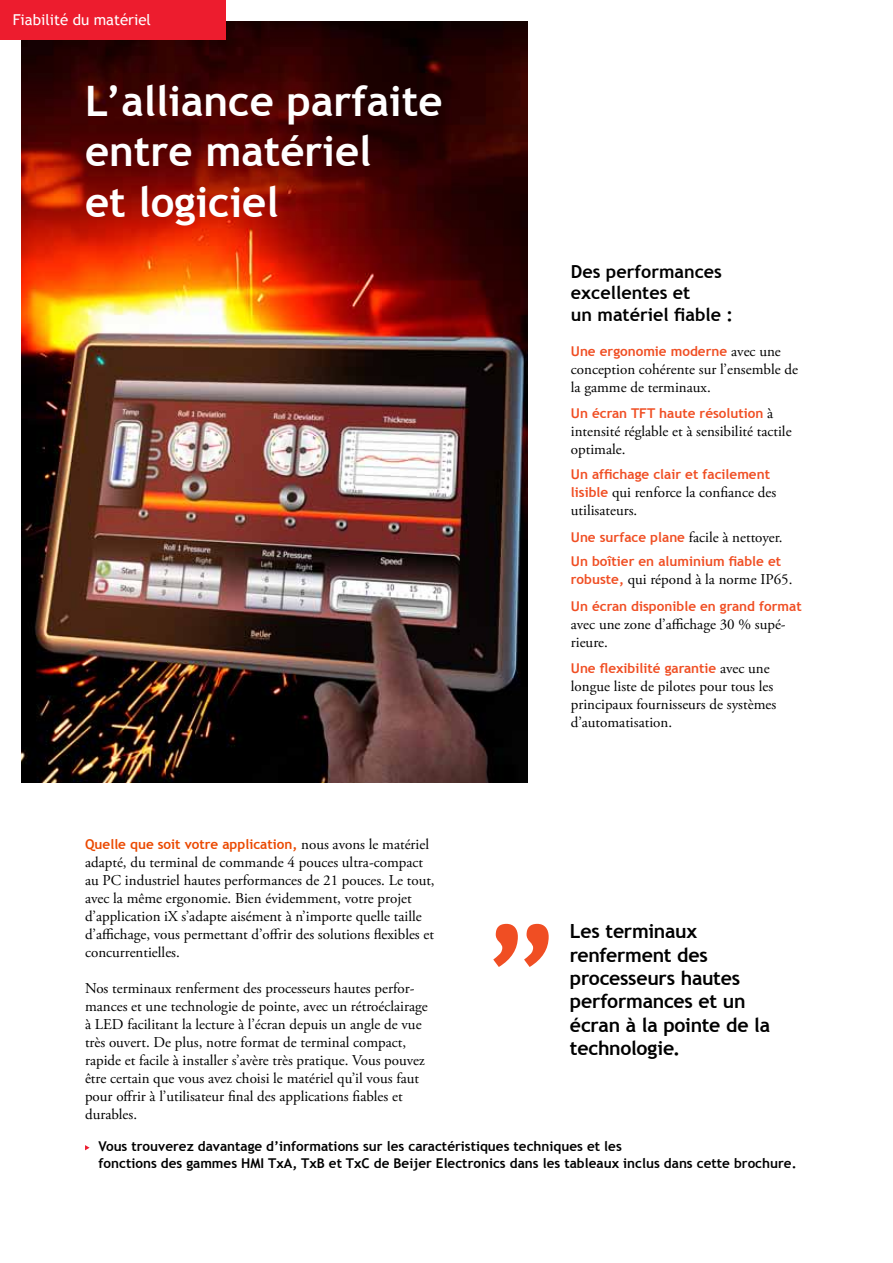
<style>
.page{position:relative;width:893px;height:1263px;background:#fff}
.page>*{position:absolute;margin:0;border:0;box-sizing:border-box;transform-origin:0 0}
.t1{font:700 42px/50.4px "Trebuchet MS";color:#fff}
.t2{font:700 19.5px/23.4px "Trebuchet MS";letter-spacing:-.015em;color:#000}
.t3{font:700 18px/21.6px "Trebuchet MS";color:#000}
.t4{font:15px/18px "Adobe Garamond Pro";color:#000}
.t5{font:15px "Trebuchet MS";color:#fff}
.t6{font:700 13.5px "Trebuchet MS";color:#f04e23}
.t7{font:700 13.5px/16.2px "Trebuchet MS";color:#000}
.t8{font:700 13.5px "Trebuchet MS";color:#eb4901}
.s1{font-family:"Adobe Garamond Pro";font-weight:400;font-size:15px;color:#000}
.s2{font-family:"Trebuchet MS";font-weight:700;font-size:13.5px;color:#f04e23}
</style>
<div class="page">
<img style="left:21px;top:21px;width:506px;height:761px">
<svg style="left:493px;top:924px;width:56px;height:43px"></svg>
<svg style="left:85px;top:1145px;width:5px;height:5px"></svg>
<div style="left:0;top:0;width:225px;height:39px;background:#ed1c2e"></div>
<p class="t5" style="left:13px;top:11px;width:140px">Fiabilité du matériel</p>
<h1 class="t1" style="left:85px;top:76px;width:359px">L’alliance parfaite entre matériel<br>et logiciel</h1>
<p class="t8" style="left:85px;top:835px;width:346px">Quelle que soit votre application, <span class="s1">nous avons le matériel</span></p>
<p class="t4" style="left:85px;top:853px;width:351px">adapté, du terminal de commande 4 pouces ultra-compact au PC industriel hautes performances de 21 pouces. Le tout, avec la même ergonomie. Bien évidemment, votre projet d’application iX s’adapte aisément à n’importe quelle taille d’affichage, vous permettant d’offrir des solutions flexibles et concurrentielles.</p>
<p class="t4" style="left:85px;top:979px;width:344px">Nos terminaux renferment des processeurs hautes perfor&shy;mances et une technologie de pointe, avec un rétroéclairage à LED facilitant la lecture à l’écran depuis un angle de vue très ouvert. De plus, notre format de terminal compact, rapide et facile à installer s’avère très pratique. Vous pouvez être certain que vous avez choisi le matériel qu’il vous faut pour offrir à l’utilisateur final des applications fiables et durables.</p>
<p class="t3" style="left:571px;top:260px;width:164px">Des performances excellentes et<br>un matériel fiable :</p>
<p class="t6" style="left:571px;top:343px;width:211px">Une ergonomie moderne <span class="s1">avec une</span></p>
<p class="t4" style="left:571px;top:361px;width:229px">conception cohérente sur l’ensemble de la gamme de terminaux.</p>
<p class="t6" style="left:571px;top:405px;width:204px">Un écran TFT haute résolution <span class="s1">à</span></p>
<p class="t4" style="left:571px;top:423px;width:222px">intensité réglable et à sensibilité tactile optimale.</p>
<p class="t6" style="left:571px;top:466px;width:201px">Un affichage clair et facilement</p>
<p class="t4" style="left:571px;top:484px;width:207px"><span class="s2">lisible</span> qui renforce la confiance des utilisateurs.</p>
<p class="t4" style="left:571px;top:528px;width:213px"><span class="s2">Une surface plane</span> facile à nettoyer.</p>
<p class="t6" style="left:571px;top:553px;width:212px">Un boîtier en aluminium fiable et</p>
<p class="t4" style="left:571px;top:571px;width:223px"><span class="s2">robuste,</span> qui répond à la norme IP65.</p>
<p class="t6" style="left:571px;top:598px;width:232px">Un écran disponible en grand format</p>
<p class="t4" style="left:571px;top:616px;width:216px">avec une zone d’affichage 30 % supé&shy;rieure.</p>
<p class="t6" style="left:571px;top:660px;width:200px">Une flexibilité garantie <span class="s1">avec une</span></p>
<p class="t4" style="left:571px;top:678px;width:207px">longue liste de pilotes pour tous les principaux fournisseurs de systèmes d’automatisation.</p>
<h2 class="t2" style="left:570px;top:919px;width:202px">Les terminaux renferment des processeurs hautes performances et un écran à la pointe de la technologie.</h2>
<p class="t7" style="left:99px;top:1138px;width:700px">Vous trouverez davantage d’informations sur les caractéristiques techniques et les<br>fonctions des gammes HMI TxA, TxB et TxC de Beijer Electronics dans les tableaux inclus dans cette brochure.</p>
</div>
